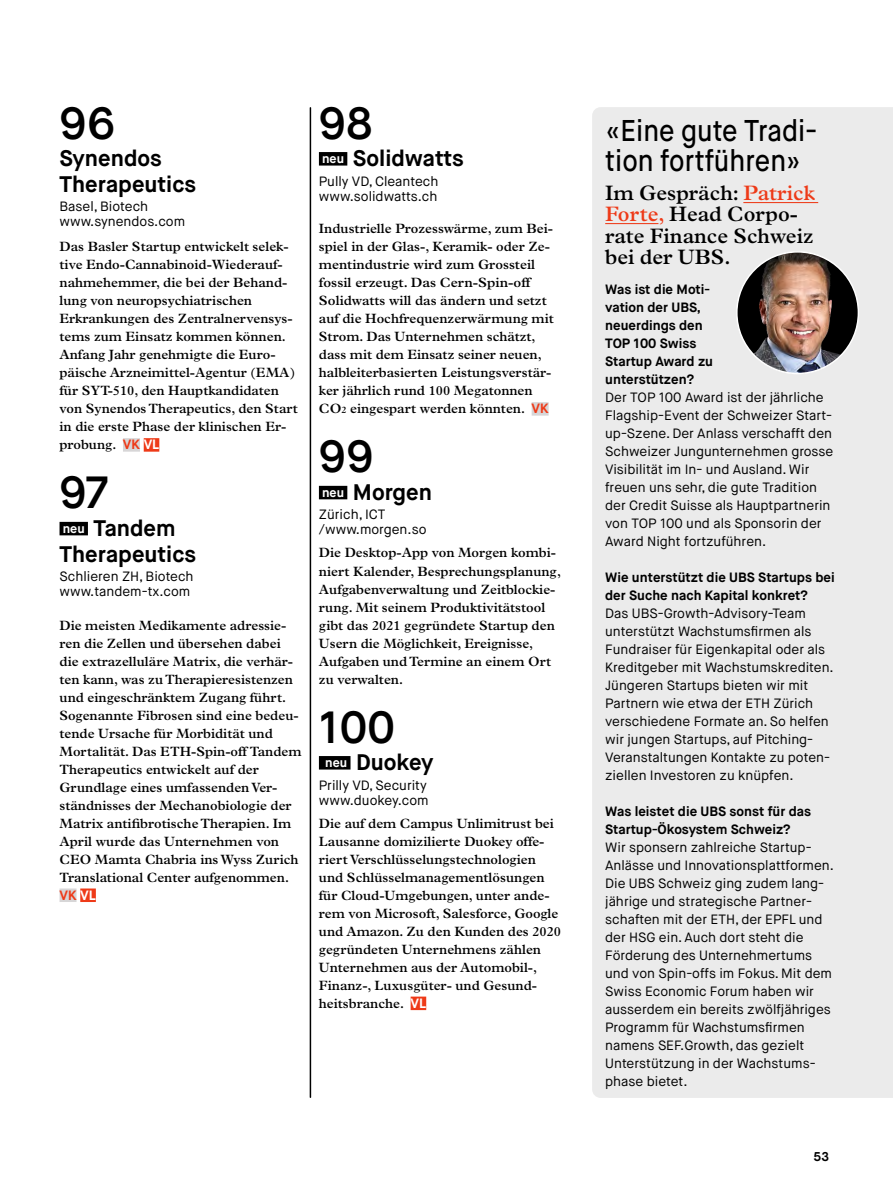
<style>
.page{position:relative;width:893px;height:1200px;background:#fff}
.page>*{position:absolute;margin:0;border:0;box-sizing:border-box;transform-origin:0 0}
.SU_Top100_Rang{font:600 45px "Maison Neue";color:#000}
.SU_Titel_2023_klein{font:500 30px/30px "Maison Neue";color:#000;scale:.9 1}
.SU_Top100_Firma{font:700 22.5px/25.5px "Maison Neue";color:#000}
.SU_2023_Lead_klein{font:600 21px/21px "Plantin Std";color:#000}
._500_GS_mit_Einzug_x{font:600 13.5px/18px "Plantin Std";color:#000}
.List_Paragraph{font:13.5px/18px "Maison Neue";color:#000}
.List_Paragraph-2{font:700 13.5px/18px "Maison Neue";color:#000}
.SU_Top100_Adresse{font:13.5px/15px "Maison Neue";color:#000}
.t1{font:700 12.75px "Maison Neue";color:#000}
.s1{font-family:"Maison Neue";font-weight:700;color:#ee3a18}
.s2{font-family:"Maison Neue";font-weight:700;color:#fff}
.s3{font-size:12.75px;color:#fff}
.s4{font-size:9.45px}
.s5{color:#ee3a18}
</style>
<div class="page">
<hr style="left:310px;top:107px;width:1px;height:990px;background:#000">
<div style="left:592px;top:107px;width:301px;height:990px;background:#ebebeb"></div>
<hr style="left:743px;top:202px;width:75px;height:1px;background:#ee3a18">
<hr style="left:605px;top:223px;width:53px;height:1px;background:#ee3a18">
<div style="left:123px;top:438px;width:17px;height:13px;background:#d7d6d7"></div>
<div style="left:144px;top:438px;width:15px;height:13px;background:#ee3a18"></div>
<div style="left:60px;top:521px;width:28px;height:14px;background:#000"></div>
<div style="left:60px;top:888px;width:17px;height:13px;background:#d7d6d7"></div>
<div style="left:80px;top:888px;width:16px;height:13px;background:#ee3a18"></div>
<div style="left:319px;top:152px;width:28px;height:13px;background:#000"></div>
<div style="left:532px;top:402px;width:17px;height:13px;background:#d7d6d7"></div>
<div style="left:319px;top:485px;width:28px;height:14px;background:#000"></div>
<div style="left:319px;top:755px;width:31px;height:14px;background:#000"></div>
<div style="left:411px;top:996px;width:15px;height:13px;background:#ee3a18"></div>
<img style="left:737px;top:252px;width:121px;height:121px;border-radius:61px">
<div style="left:736px;top:251px;width:123px;height:123px;border:2px solid #fff;border-radius:50%"></div>
<p class="SU_Top100_Rang" style="left:60px;top:94px;width:57px">96</p>
<p class="SU_Top100_Firma" style="left:60px;top:146px;width:138px">Synendos<br>Therapeutics</p>
<p class="SU_Top100_Adresse" style="left:60px;top:199px;width:127px">Basel, Biotech www.synendos.com</p>
<p class="_500_GS_mit_Einzug_x" style="left:60px;top:238px;width:240px">Das Basler Startup entwickelt selek&shy;tive Endo-Cannabinoid-Wiederauf&shy;nahmehemmer, die bei der Behand&shy;lung von neuropsychiatrischen Erkrankungen des Zentralnervensys&shy;tems zum Einsatz kommen können.<br>Anfang Jahr genehmigte die Euro&shy;päische Arzneimittel-Agentur (EMA) für SYT-510, den Hauptkandidaten von Synendos Therapeutics, den Start in die erste Phase der klinischen Er&shy;probung. <span class="s1">VK</span> <span class="s2">VL</span></p>
<p class="SU_Top100_Rang" style="left:60px;top:464px;width:51px">97</p>
<p class="SU_Top100_Firma" style="left:60px;top:515px;width:138px"><span class="s3">neu</span> Tandem<br>Therapeutics</p>
<p class="SU_Top100_Adresse" style="left:60px;top:568px;width:136px">Schlieren ZH, Biotech</p>
<p class="SU_Top100_Adresse" style="left:60px;top:583px;width:132px">www.tandem-tx.com</p>
<p class="_500_GS_mit_Einzug_x" style="left:60px;top:615px;width:243px">Die meisten Medikamente adressie&shy;ren die Zellen und übersehen dabei die extrazelluläre Matrix, die verhär&shy;ten kann, was zu Therapieresistenzen und eingeschränktem Zugang führt.<br>Sogenannte Fibrosen sind eine bedeu&shy;tende Ursache für Morbidität und Mortalität. Das ETH-Spin-off Tandem Therapeutics entwickelt auf der Grundlage eines umfassenden Ver&shy;ständnisses der Mechanobiologie der Matrix antifibrotische Therapien. Im April wurde das Unternehmen von CEO Mamta Chabria ins Wyss Zurich Translational Center aufgenommen.<br><span class="s1">VK</span> <span class="s2">VL</span></p>
<p class="SU_Top100_Rang" style="left:319px;top:94px;width:55px">98</p>
<p class="SU_Top100_Firma" style="left:322px;top:146px;width:143px"><span class="s3">neu</span> Solidwatts</p>
<p class="SU_Top100_Adresse" style="left:319px;top:173px;width:121px">Pully VD, Cleantech</p>
<p class="SU_Top100_Adresse" style="left:319px;top:188px;width:120px">www.solidwatts.ch</p>
<p class="_500_GS_mit_Einzug_x" style="left:319px;top:219px;width:236px">Industrielle Prozesswärme, zum Bei&shy;spiel in der Glas-, Keramik- oder Ze&shy;mentindustrie wird zum Grossteil fossil erzeugt. Das Cern-Spin-off Solidwatts will das ändern und setzt auf die Hochfrequenzerwärmung mit Strom. Das Unternehmen schätzt, dass mit dem Einsatz seiner neuen, halbleiterbasierten Leistungsverstär&shy;ker jährlich rund 100 Megatonnen CO<span class="s4">2</span> eingespart werden könnten. <span class="s1">VK</span></p>
<p class="SU_Top100_Rang" style="left:319px;top:428px;width:57px">99</p>
<p class="SU_Top100_Firma" style="left:322px;top:479px;width:111px"><span class="s3">neu</span> Morgen</p>
<p class="SU_Top100_Adresse" style="left:319px;top:507px;width:68px">Zürich, ICT</p>
<p class="SU_Top100_Adresse" style="left:319px;top:522px;width:109px">/www.morgen.so</p>
<p class="_500_GS_mit_Einzug_x" style="left:319px;top:543px;width:244px">Die Desktop-App von Morgen kombi&shy;niert Kalender, Besprechungsplanung, Aufgabenverwaltung und Zeitblockie&shy;rung. Mit seinem Produktivitätstool gibt das 2021 gegründete Startup den Usern die Möglichkeit, Ereignisse, Aufgaben und Termine an einem Ort zu verwalten.</p>
<p class="SU_Top100_Rang" style="left:319px;top:698px;width:78px">100</p>
<p class="SU_Top100_Firma" style="left:325px;top:749px;width:110px"><span class="s3">neu</span> Duokey</p>
<p class="SU_Top100_Adresse" style="left:319px;top:777px;width:109px">Prilly VD, Security</p>
<p class="SU_Top100_Adresse" style="left:319px;top:792px;width:111px">www.duokey.com</p>
<p class="_500_GS_mit_Einzug_x" style="left:319px;top:813px;width:244px">Die auf dem Campus Unlimitrust bei Lausanne domizilierte Duokey offe&shy;riert Verschlüsselungstechnologien und Schlüsselmanagementlösungen für Cloud-Umgebungen, unter ande&shy;rem von Microsoft, Salesforce, Google und Amazon. Zu den Kunden des 2020 gegründeten Unternehmens zählen Unternehmen aus der Automobil-, Finanz-, Luxusgüter- und Gesund&shy;heitsbranche. <span class="s2">VL</span></p>
<p class="SU_Titel_2023_klein" style="left:605px;top:116px;width:237px">«Eine gute Tradi&shy;tion fortführen»</p>
<p class="SU_2023_Lead_klein" style="left:605px;top:183px;width:211px">Im Gespräch: <span class="s5">Patrick<br>Forte,</span> Head Corpo&shy;rate Finance Schweiz bei der UBS.</p>
<p class="List_Paragraph-2" style="left:605px;top:280px;width:109px">Was ist die Moti&shy;vation der UBS, neuerdings den<br>TOP 100 Swiss<br>Startup Award zu unterstützen?</p>
<p class="List_Paragraph" style="left:605px;top:388px;width:230px">Der TOP 100 Award ist der jährliche Flagship-Event der Schweizer Start&shy;up-Szene. Der Anlass verschafft den Schweizer Jungunternehmen grosse Visibilität im In- und Ausland. Wir freuen uns sehr, die gute Tradition der Credit Suisse als Hauptpartnerin von TOP 100 und als Sponsorin der Award Night fortzuführen.</p>
<p class="List_Paragraph-2" style="left:605px;top:568px;width:231px">Wie unterstützt die UBS Startups bei der Suche nach Kapital konkret?</p>
<p class="List_Paragraph" style="left:605px;top:604px;width:230px">Das UBS-Growth-Advisory-Team unterstützt Wachstumsfirmen als Fundraiser für Eigenkapital oder als Kreditgeber mit Wachstumskrediten.<br>Jüngeren Startups bieten wir mit Partnern wie etwa der ETH Zürich verschiedene Formate an. So helfen wir jungen Startups, auf Pitching-Veranstaltungen Kontakte zu poten&shy;ziellen Investoren zu knüpfen.</p>
<p class="List_Paragraph-2" style="left:605px;top:802px;width:207px">Was leistet die UBS sonst für das<br>Startup-Ökosystem Schweiz?</p>
<p class="List_Paragraph" style="left:605px;top:838px;width:230px">Wir sponsern zahlreiche Startup-<br>Anlässe und Innovationsplattformen.<br>Die UBS Schweiz ging zudem lang&shy;jährige und strategische Partner&shy;schaften mit der ETH, der EPFL und der HSG ein. Auch dort steht die<br>Förderung des Unternehmertums und von Spin-offs im Fokus. Mit dem<br>Swiss Economic Forum haben wir ausserdem ein bereits zwölfjähriges<br>Programm für Wachstumsfirmen namens SEF.Growth, das gezielt<br>Unterstützung in der Wachstums&shy;phase bietet.</p>
<p class="t1" style="left:813px;top:1148px;width:17px">53</p>
</div>
